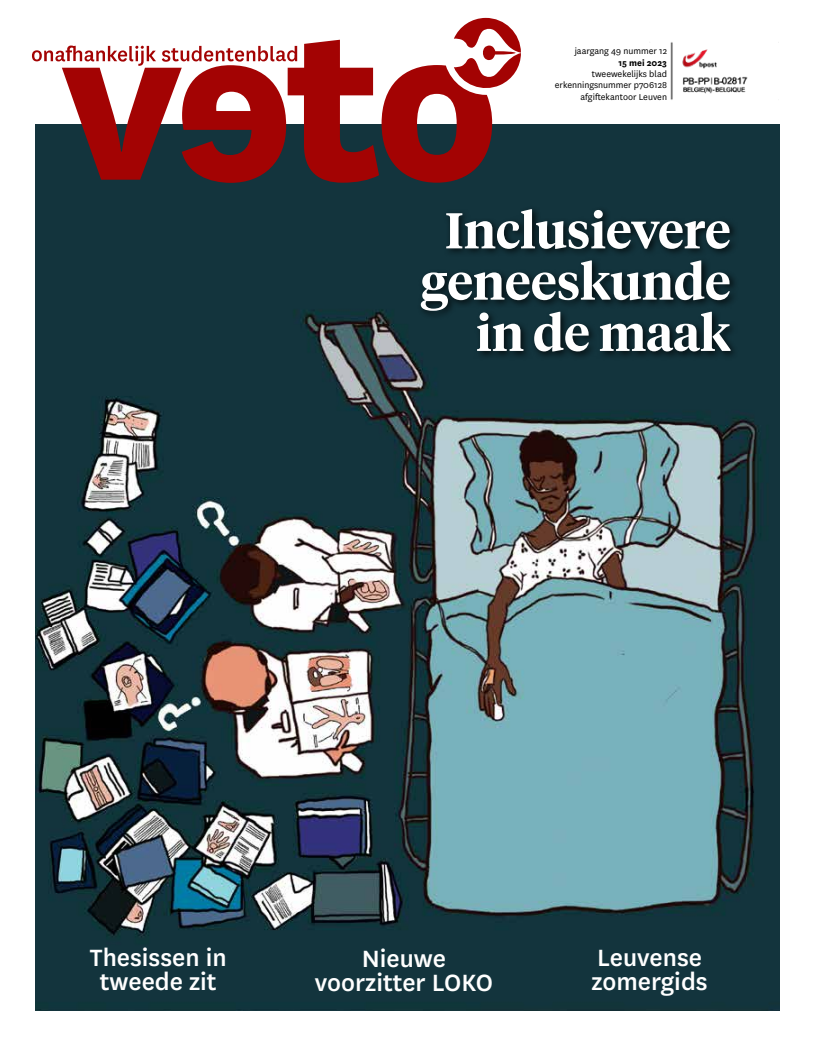
<style>
.page{position:relative;width:815px;height:1046px;background:#fff}
.page>*{position:absolute;margin:0;border:0;box-sizing:border-box;transform-origin:0 0}
.t1{font:600 50px/51.2px "Tiempos Headline";color:#fff;text-align:right}
.t2{font:500 27.5px/23.8px "National";color:#fff;text-align:center}
.t3{font:10px/11.2px "National";color:#000;text-align:right}
.t4{font:700 10px "National";color:#000}
</style>
<div class="page">
<img style="left:35px;top:124px;width:745px;height:886px">
<img style="left:670px;top:42px;width:78px;height:58px">
<div style="left:417px;top:205px;width:322px;height:155px;background:#000;opacity:.75"></div>
<svg style="left:32px;top:18px;width:489px;height:165px"></svg>
<p class="t3" style="left:575px;top:45px;width:94px">jaargang 49 nummer 12</p>
<p class="t4" style="left:618px;top:56px;width:50px">15 mei 2023</p>
<p class="t3" style="left:555px;top:68px;width:114px">tweewekelijks blad erkenningsnummer p706128 afgiftekantoor Leuven</p>
<h1 class="t1" style="left:421px;top:203px;width:311px">Inclusievere geneeskunde in de maak</h1>
<h2 class="t2" style="left:90px;top:944px;width:138px">Thesissen in tweede zit</h2>
<h2 class="t2" style="left:592px;top:944px;width:118px;text-align:left">Leuvense zomergids</h2>
<h2 class="t2" style="left:315px;top:945px;width:180px">Nieuwe voorzitter LOKO</h2>
</div>
